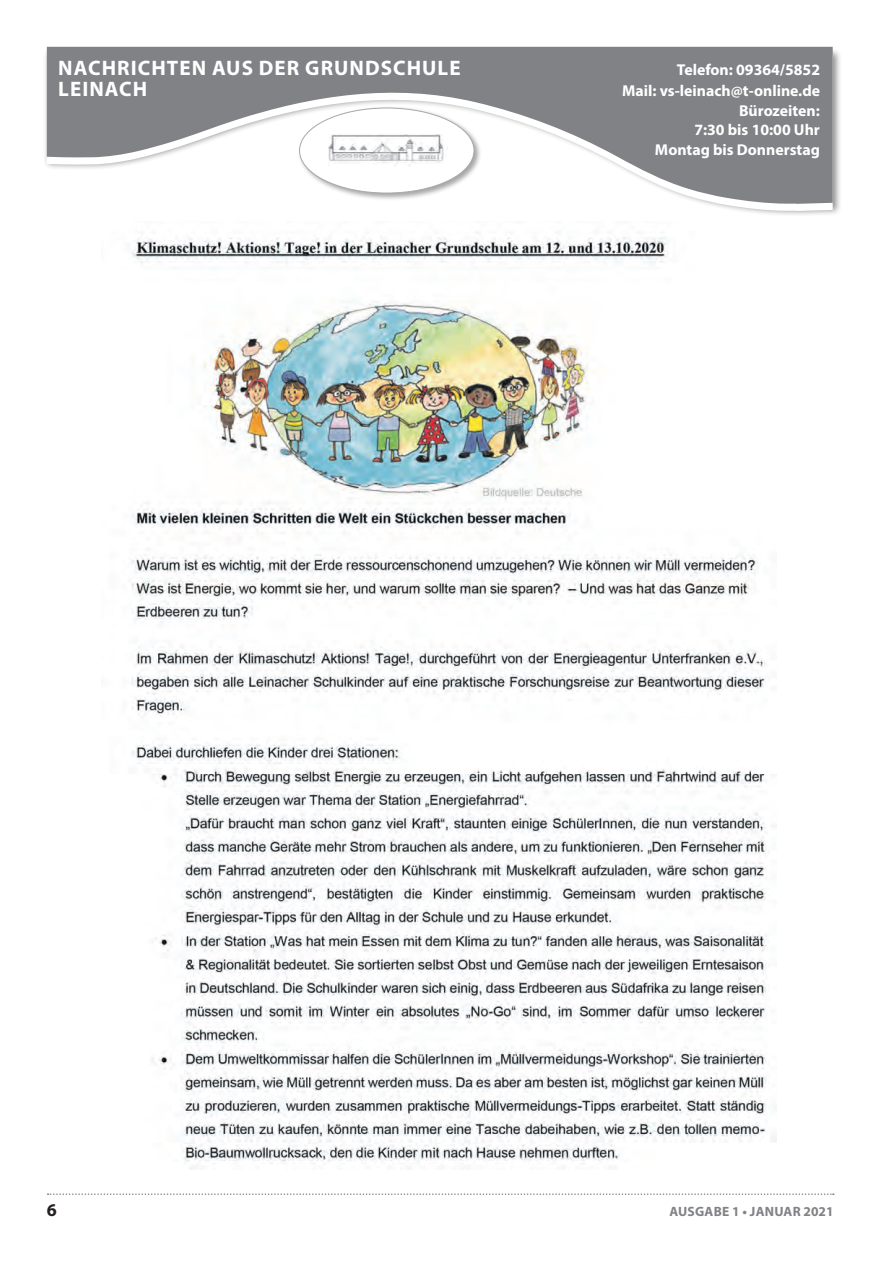
<style>
.page{position:relative;width:881px;height:1263px;background:#fff}
.page>*{position:absolute;margin:0;border:0;box-sizing:border-box;transform-origin:0 0}
.t1{font:700 21px "Myriad Pro";letter-spacing:.05em;color:#fff}
.t2{font:700 18px "Myriad Pro";color:#231f20}
.t3{font:700 15.75px/19.5px "Myriad Pro";color:#fff;text-align:right}
.t4{font:700 13.5px "Myriad Pro";letter-spacing:.02em;color:#808285}
</style>
<div class="page">
<div style="left:43px;top:48px;width:798px;height:169px;background:#231f20;opacity:.5"></div>
<svg style="left:47px;top:204px;width:785px;height:7px"></svg>
<svg style="left:47px;top:47px;width:785px;height:157px;fill:#808285"></svg>
<svg style="left:48px;top:1193px;width:785px;height:2px"></svg>
<div style="left:297px;top:106px;width:184px;height:95px;background:#231f20;opacity:.4"></div>
<div style="left:299px;top:108px;width:175px;height:85px;background:#fff;border-radius:50%"></div>
<img style="left:328px;top:135px;width:116px;height:31px">
<img style="left:131px;top:232px;width:644px;height:937px">
<h1 class="t1" style="left:58px;top:55px;width:403px">NACHRICHTEN AUS DER GRUNDSCHULE</h1>
<p class="t3" style="left:676px;top:60px;width:145px">Telefon: 09364/5852</p>
<h1 class="t1" style="left:58px;top:76px;width:90px">LEINACH</h1>
<p class="t3" style="left:622px;top:81px;width:199px">Mail: vs-leinach@t-online.de<br>Bürozeiten:<br>7:30 bis 10:00 Uhr<br>Montag bis Donnerstag</p>
<p class="t2" style="left:47px;top:1198px;width:11px">6</p>
<p class="t4" style="left:669px;top:1203px;width:165px">AUSGABE 1 • JANUAR 2021</p>
</div>
